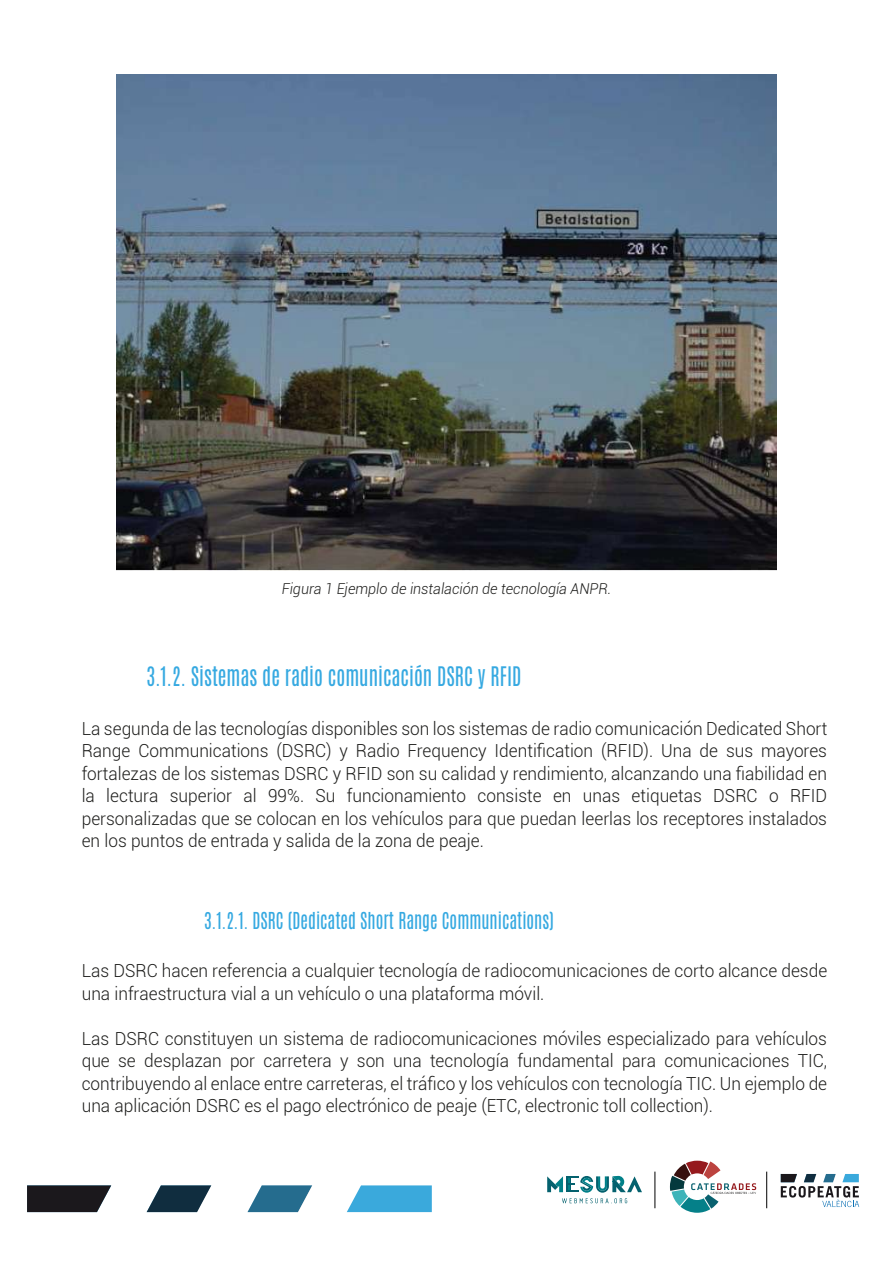
<style>
.page{position:relative;width:893px;height:1263px;background:#fff}
.page>*{position:absolute;margin:0;border:0;box-sizing:border-box;transform-origin:0 0}
.t1{font:22.5px "Antonio";color:#36a9e1;scale:.88 1}
.t2{font:19.5px "Antonio";color:#36a9e1;scale:.88 1}
.t3{font:300 18px/22.5px "Roboto";color:#1d1d1b;text-align:justify;scale:.96 1}
.t4{font:italic 300 15px "Roboto";color:#1d1d1b;scale:.96 1}
</style>
<div class="page">
<svg style="left:781px;top:1174px;width:78px;height:33px"></svg>
<svg style="left:547px;top:1176px;width:95px;height:28px"></svg>
<hr style="left:655px;top:1171px;width:1px;height:37px;background:#000">
<hr style="left:766px;top:1171px;width:1px;height:37px;background:#000">
<svg style="left:27px;top:1185px;width:405px;height:27px"></svg>
<svg style="left:670px;top:1161px;width:86px;height:52px"></svg>
<img style="left:117px;top:74px;width:659px;height:497px">
<p class="t4" style="left:282px;top:578px;width:345px">Figura 1 Ejemplo de instalación de tecnología ANPR.</p>
<p class="t1" style="left:147px;top:660px;width:427px">3.1.2. Sistemas de radio comunicación DSRC y RFID</p>
<p class="t3" style="left:82px;top:716px;width:778px">La segunda de las tecnologías disponibles son los sistemas de radio comunicación Dedicated Short Range Communications (DSRC) y Radio Frequency Identification (RFID). Una de sus mayores fortalezas de los sistemas DSRC y RFID son su calidad y rendimiento, alcanzando una fiabilidad en la lectura superior al 99%. Su funcionamiento consiste en unas etiquetas DSRC o RFID personalizadas que se colocan en los vehículos para que puedan leerlas los receptores instalados en los puntos de entrada y salida de la zona de peaje.</p>
<p class="t2" style="left:204px;top:906px;width:399px">3.1.2.1. DSRC (Dedicated Short Range Communications)</p>
<p class="t3" style="left:82px;top:959px;width:778px">Las DSRC hacen referencia a cualquier tecnología de radiocomunicaciones de corto alcance desde una infraestructura vial a un vehículo o una plataforma móvil.</p>
<p class="t3" style="left:82px;top:1026px;width:778px">Las DSRC constituyen un sistema de radiocomunicaciones móviles especializado para vehículos que se desplazan por carretera y son una tecnología fundamental para comunicaciones TIC, contribuyendo al enlace entre carreteras, el tráfico y los vehículos con tecnología TIC. Un ejemplo de una aplicación DSRC es el pago electrónico de peaje (ETC, electronic toll collection).</p>
</div>
